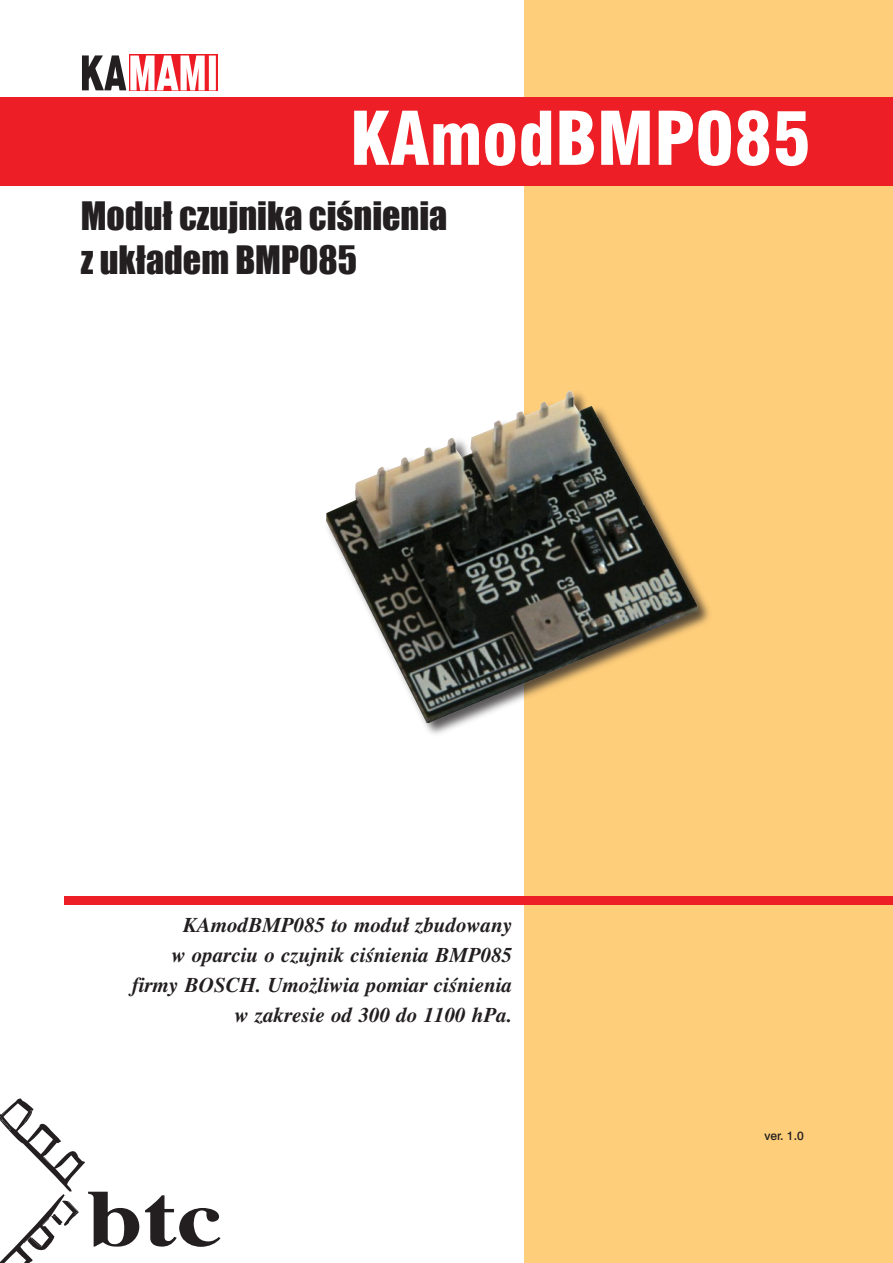
<style>
.page{position:relative;width:893px;height:1263px;background:#fff}
.page>*{position:absolute;margin:0;border:0;box-sizing:border-box;transform-origin:0 0}
.t1{font:72px "Swis 721 Blk Cn EU Normal";color:#fff}
.t2{font:36px/43.2px "Impact";color:#231f20}
.t3{font:italic 700 21px/30px "Toronto";color:#231f20;text-align:right}
.t4{font:12px "Swis 721 Md EU";color:#231f20}
</style>
<div class="page">
<svg style="left:145px;top:1195px;width:75px;height:52px"></svg>
<svg style="left:0;top:1098px;width:139px;height:165px"></svg>
<div style="left:524px;top:0;width:369px;height:1263px;background:#ffce7b"></div>
<div style="left:0;top:98px;width:893px;height:88px;background:#ed1e25"></div>
<div style="left:64px;top:897px;width:829px;height:8px;background:#ed1e25"></div>
<svg style="left:129px;top:55px;width:88px;height:36px"></svg>
<svg style="left:82px;top:55px;width:134px;height:35px"></svg>
<div style="left:323px;top:388px;width:390px;height:351px;background:#231f20;opacity:.75"></div>
<img style="left:326px;top:391px;width:371px;height:332px">
<h1 class="t1" style="left:350px;top:94px;width:463px">KAmodBMP085</h1>
<h2 class="t2" style="left:81px;top:194px;width:368px">Moduł czujnika ciśnienia z układem BMP085</h2>
<p class="t3" style="left:132px;top:910px;width:382px">KAmodBMP085 to moduł zbudowany<br>w oparciu o czujnik ciśnienia BMP085 firmy BOSCH. Umożliwia pomiar ciśnienia w zakresie od 300 do 1100 hPa.</p>
<p class="t4" style="left:764px;top:1128px;width:41px">ver. 1.0</p>
</div>
